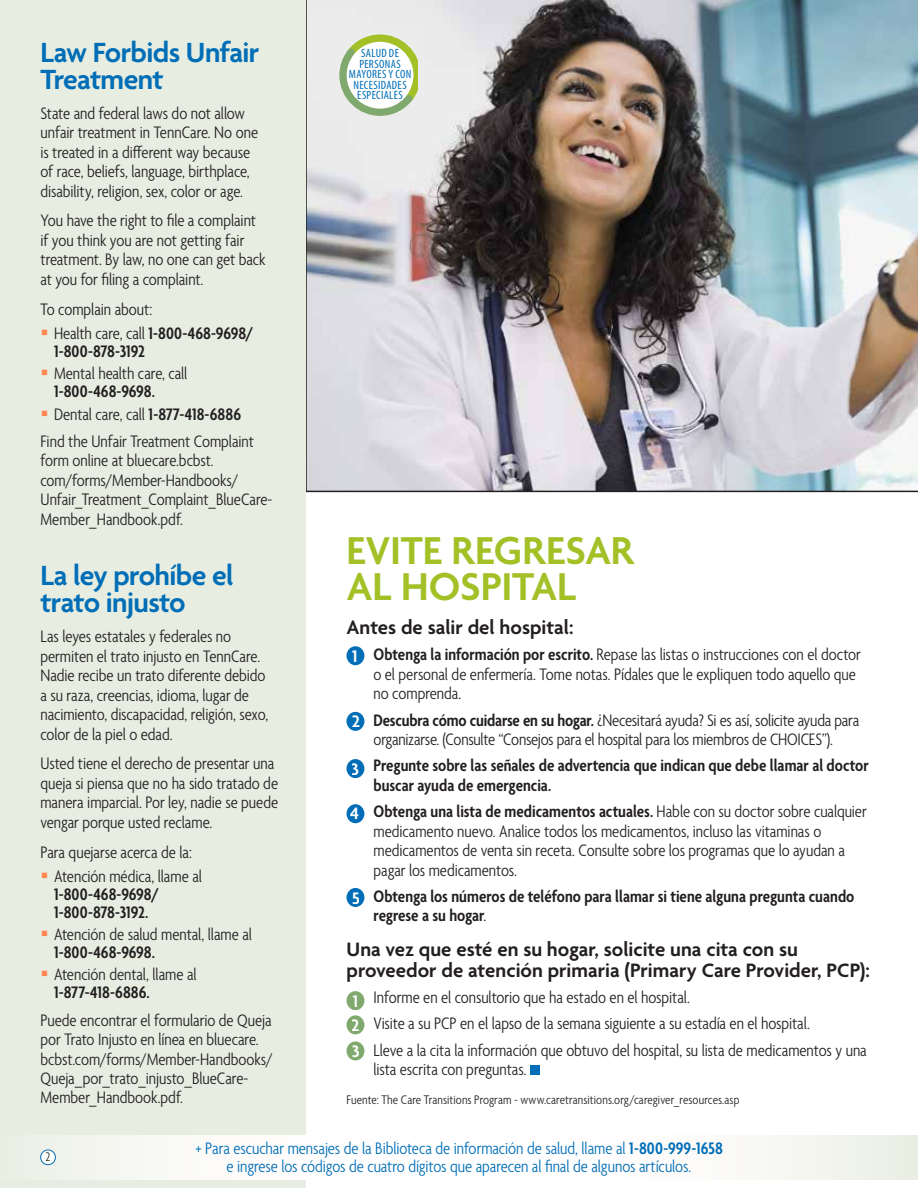
<style>
.page{position:relative;width:918px;height:1188px;background:#fff}
.page>*{position:absolute;margin:0;border:0;box-sizing:border-box;transform-origin:0 0}
.t1{font:600 42px/36px "Agenda";letter-spacing:-.005em;color:#a3c027}
.t2{font:600 30px/27px "Agenda";letter-spacing:-.02em;color:#006eb6}
.t3{font:600 21px/21px "Agenda";color:#231f20}
.t4{font:300 condensed 18px/19.5px "Agenda";letter-spacing:-.005em;color:#231f20}
.t5{font:600 condensed 18px/19.5px "Agenda";color:#231f20}
.t6{font:300 condensed 18px/18px "Agenda";letter-spacing:-.005em;color:#006eb6;text-align:center}
.t7{font:600 18px "Agenda";color:#fff}
.t8{font:300 condensed 13.5px "Agenda";letter-spacing:.005em;color:#231f20}
.t9{font:condensed 12px/10.5px "Myriad Pro";letter-spacing:.03em;color:#006eb6;text-align:center}
.s1{font-weight:600}
.s2{font-weight:300}
</style>
<div class="page">
<img style="left:306px;top:0;width:612px;height:492px">
<div style="left:0;top:0;width:306px;height:1188px;background:#e7ede1"></div>
<svg style="left:337px;top:32px;width:80px;height:86px"></svg>
<div style="left:530px;top:1065px;width:10px;height:10px;background:#006eb6"></div>
<div style="left:346px;top:646px;width:18px;height:19px;background:#006eb6;border-radius:50%"></div>
<div style="left:346px;top:991px;width:18px;height:19px;background:#80a96e;border-radius:50%"></div>
<div style="left:346px;top:712px;width:18px;height:19px;background:#006eb6;border-radius:50%"></div>
<div style="left:346px;top:1015px;width:18px;height:19px;background:#80a96e;border-radius:50%"></div>
<div style="left:346px;top:759px;width:18px;height:19px;background:#006eb6;border-radius:50%"></div>
<div style="left:346px;top:1041px;width:18px;height:19px;background:#80a96e;border-radius:50%"></div>
<div style="left:346px;top:804px;width:18px;height:19px;background:#006eb6;border-radius:50%"></div>
<div style="left:346px;top:888px;width:18px;height:19px;background:#006eb6;border-radius:50%"></div>
<svg style="left:40px;top:1135px;width:878px;height:44px"></svg>
<div style="left:41px;top:1150px;width:14px;height:15px;background:#fff;border-radius:50%"></div>
<div style="left:40px;top:1150px;width:16px;height:15px;border:1px solid #006eb6;border-radius:50%"></div>
<h2 class="t2" style="left:40px;top:41px;width:220px">Law Forbids Unfair<br>Treatment</h2>
<p class="t4" style="left:40px;top:104px;width:219px">State and federal laws do not allow unfair treatment in TennCare. No one is treated in a different way because of race, beliefs, language, birthplace, disability, religion, sex, color or age.</p>
<p class="t4" style="left:40px;top:212px;width:227px">You have the right to file a complaint if you think you are not getting fair treatment. By law, no one can get back at you for filing a complaint.</p>
<p class="t4" style="left:54px;top:298px;width:201px;line-height:24.8px;text-indent:-14px">To complain about:<br>Health care, call <span class="s1">1-800-468-9698/</span></p>
<p class="t5" style="left:54px;top:343px;width:93px">1-800-878-3192</p>
<p class="t4" style="left:54px;top:365px;width:135px">Mental health care, call</p>
<p class="t5" style="left:54px;top:382px;width:189px;line-height:22px">1-800-468-9698.<br><span class="s2">Dental care, call</span> 1-877-418-6886</p>
<p class="t4" style="left:40px;top:432px;width:234px">Find the Unfair Treatment Complaint form online at bluecare.bcbst. com/forms/Member-Handbooks/ Unfair_Treatment_Complaint_BlueCare-Member_Handbook.pdf.</p>
<h2 class="t2" style="left:40px;top:564px;width:195px">La ley prohíbe el trato injusto</h2>
<p class="t4" style="left:40px;top:628px;width:229px">Las leyes estatales y federales no permiten el trato injusto en TennCare.<br>Nadie recibe un trato diferente debido a su raza, creencias, idioma, lugar de nacimiento, discapacidad, religión, sexo, color de la piel o edad.</p>
<p class="t4" style="left:40px;top:755px;width:239px">Usted tiene el derecho de presentar una queja si piensa que no ha sido tratado de manera imparcial. Por ley, nadie se puede vengar porque usted reclame.</p>
<p class="t4" style="left:54px;top:841px;width:149px;line-height:24.8px;text-indent:-14px">Para quejarse acerca de la:<br>Atención médica, llame al</p>
<p class="t5" style="left:54px;top:887px;width:106px;line-height:18px">1-800-468-9698/<br>1-800-878-3192.</p>
<p class="t4" style="left:54px;top:926px;width:200px">Atención de salud mental, llame al</p>
<p class="t5" style="left:54px;top:944px;width:103px">1-800-468-9698.</p>
<p class="t4" style="left:54px;top:966px;width:144px">Atención dental, llame al</p>
<p class="t5" style="left:54px;top:984px;width:97px">1-877-418-6886.</p>
<p class="t4" style="left:40px;top:1011px;width:234px">Puede encontrar el formulario de Queja por Trato Injusto en línea en bluecare. bcbst.com/forms/Member-Handbooks/ Queja_por_trato_injusto_BlueCare-Member_Handbook.pdf.</p>
<p class="t9" style="left:349px;top:48px;width:64px">SALUD DE<br>PERSONAS<br>MAYORES Y CON<br>NECESIDADES<br>ESPECIALES</p>
<h1 class="t1" style="left:346px;top:535px;width:289px">Evite regresar al hospital</h1>
<p class="t3" style="left:346px;top:618px;width:229px">Antes de salir del hospital:</p>
<p class="t4" style="left:374px;top:646px;width:489px"><span class="s1">Obtenga la información por escrito.</span> Repase las listas o instrucciones con el doctor o el personal de enfermería. Tome notas. Pídales que le expliquen todo aquello que no comprenda.</p>
<p class="t4" style="left:374px;top:711px;width:487px"><span class="s1">Descubra cómo cuidarse en su hogar.</span> ¿Necesitará ayuda? Si es así, solicite ayuda para organizarse. (Consulte “Consejos para el hospital para los miembros de CHOICES”).</p>
<p class="t5" style="left:374px;top:757px;width:497px">Pregunte sobre las señales de advertencia que indican que debe llamar al doctor buscar ayuda de emergencia.</p>
<p class="t4" style="left:374px;top:803px;width:495px"><span class="s1">Obtenga una lista de medicamentos actuales.</span> Hable con su doctor sobre cualquier medicamento nuevo. Analice todos los medicamentos, incluso las vitaminas o medicamentos de venta sin receta. Consulte sobre los programas que lo ayudan a pagar los medicamentos.</p>
<p class="t5" style="left:374px;top:887px;width:482px">Obtenga los números de teléfono para llamar si tiene alguna pregunta cuando regrese a su hogar<span class="s2">.</span></p>
<p class="t3" style="left:346px;top:940px;width:525px">Una vez que esté en su hogar, solicite una cita con su proveedor de atención primaria (Primary Care Provider, PCP):</p>
<p class="t4" style="left:374px;top:985px;width:495px;line-height:26.2px">Informe en el consultorio que ha estado en el hospital.<br>Visite a su PCP en el lapso de la semana siguiente a su estadía en el hospital.<br>Lleve a la cita la información que obtuvo del hospital, su lista de medicamentos y una</p>
<p class="t4" style="left:374px;top:1061px;width:155px">lista escrita con preguntas.</p>
<p class="t8" style="left:346px;top:1092px;width:395px">Fuente: The Care Transitions Program - www.caretransitions.org/caregiver_resources.asp</p>
<p class="t7" style="left:352px;top:647px;width:7px">1</p>
<p class="t7" style="left:352px;top:712px;width:10px">2</p>
<p class="t7" style="left:352px;top:759px;width:9px">3</p>
<p class="t7" style="left:350px;top:804px;width:10px">4</p>
<p class="t7" style="left:351px;top:888px;width:10px">5</p>
<p class="t7" style="left:353px;top:992px;width:7px">1</p>
<p class="t7" style="left:352px;top:1016px;width:10px">2</p>
<p class="t7" style="left:352px;top:1042px;width:9px">3</p>
<p class="t8" style="left:46px;top:1149px;width:6px">2</p>
<p class="t6" style="left:195px;top:1140px;width:529px">+ Para escuchar mensajes de la Biblioteca de información de salud, llame al <span class="s1">1-800-999-1658 </span>e ingrese los códigos de cuatro dígitos que aparecen al final de algunos artículos.</p>
</div>
